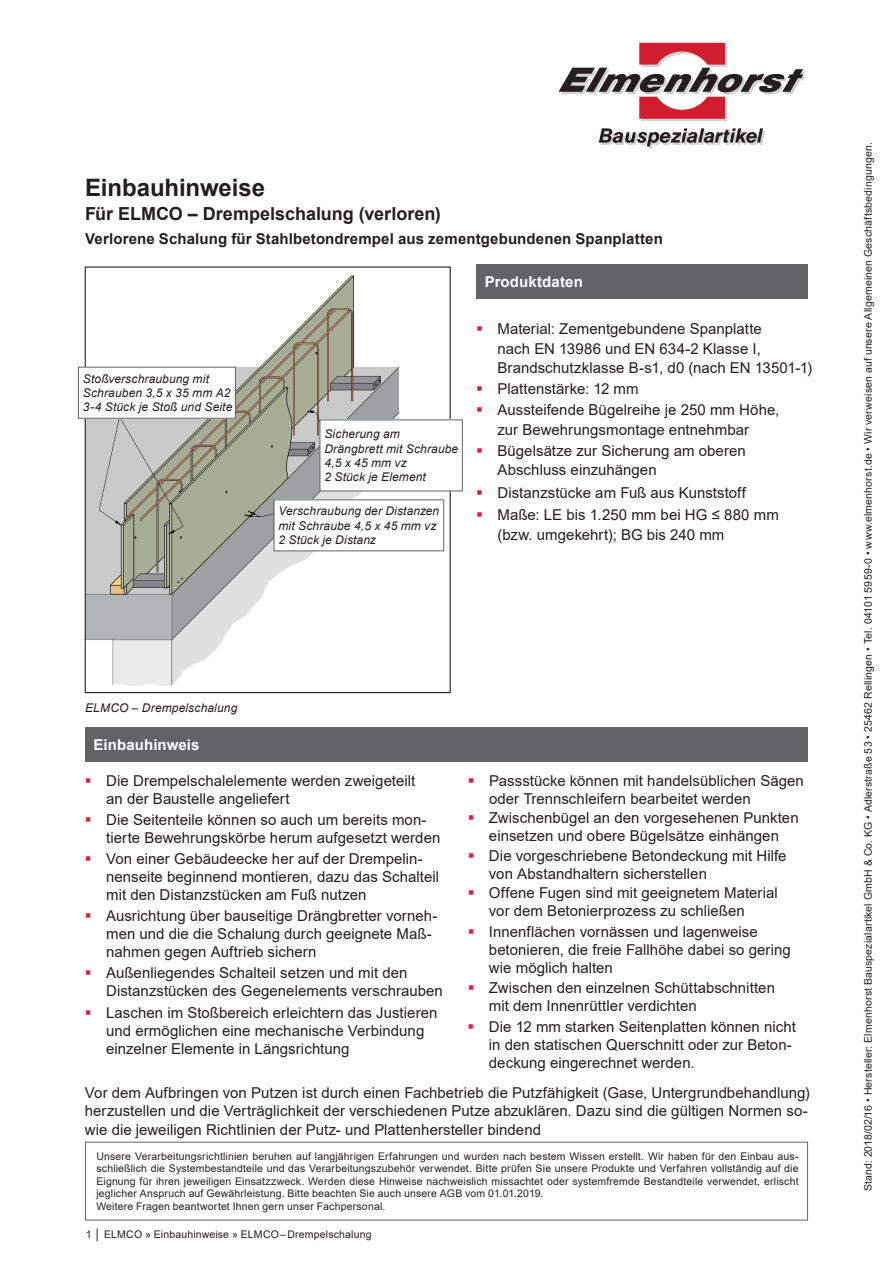
<style>
.page{position:relative;width:893px;height:1263px;background:#fff}
.page>*{position:absolute;margin:0;border:0;box-sizing:border-box;transform-origin:0 0}
.t1{font:700 24px "Arial";letter-spacing:-.005em;color:#231f20}
.t2{font:700 18px "Arial";color:#231f20}
.t3{font:15px/18px "Arial";letter-spacing:.005em;color:#231f20}
.t4{font:700 15px "Arial";letter-spacing:.01em;color:#231f20}
.t5{font:700 15px "Arial";letter-spacing:.005em;color:#fff}
.t6{font:italic 12px/14.4px "Arial";letter-spacing:.015em;color:#231f20}
.t7{font:10.5px/12.6px "Arial";letter-spacing:.015em;color:#231f20}
</style>
<div class="page">
<svg style="left:599px;top:128px;width:166px;height:21px"></svg>
<svg style="left:558px;top:43px;width:247px;height:78px"></svg>
<img style="left:87px;top:275px;width:355px;height:411px">
<div style="left:476px;top:264px;width:332px;height:34px;background:#636366"></div>
<div style="left:85px;top:728px;width:723px;height:34px;background:#636366"></div>
<div style="left:78px;top:367px;width:157px;height:51px;background:#fff"></div>
<div style="left:78px;top:367px;width:158px;height:51px;border:1px solid #636366"></div>
<div style="left:320px;top:420px;width:142px;height:71px;background:#fff"></div>
<div style="left:274px;top:500px;width:170px;height:51px;background:#fff"></div>
<div style="left:274px;top:500px;width:170px;height:51px;border:1px solid #636366"></div>
<div style="left:85px;top:1142px;width:723px;height:78px;border:1px solid #636366"></div>
<h1 class="t1" style="left:85px;top:170px;width:182px">Einbauhinweise</h1>
<p class="t2" style="left:85px;top:201px;width:357px">Für ELMCO – Drempelschalung (verloren)</p>
<p class="t4" style="left:85px;top:228px;width:579px">Verlorene Schalung für Stahlbetondrempel aus zementgebundenen Spanplatten</p>
<p class="t5" style="left:485px;top:271px;width:100px">Produktdaten</p>
<p class="t6" style="left:83px;top:371px;width:151px">Stoßverschraubung mit<br>Schrauben 3,5 x 35 mm A2<br>3-4 Stück je Stoß und Seite</p>
<p class="t6" style="left:324px;top:427px;width:135px">Sicherung am<br>Drängbrett mit Schraube<br>4,5 x 45 mm vz<br>2 Stück je Element</p>
<p class="t6" style="left:278px;top:504px;width:162px">Verschraubung der Distanzen mit Schraube 4,5 x 45 mm vz<br>2 Stück je Distanz</p>
<p class="t3" style="left:497px;top:319px;width:316px;line-height:19.5px">Material: Zementgebundene Spanplatte<br>nach EN 13986 und EN 634-2 Klasse I,<br>Brandschutzklasse B-s1, d0 (nach EN 13501-1)</p>
<p class="t3" style="left:497px;top:378px;width:283px;line-height:21px">Plattenstärke: 12 mm<br>Aussteifende Bügelreihe je 250 mm Höhe,</p>
<p class="t3" style="left:497px;top:419px;width:253px;line-height:21px">zur Bewehrungsmontage entnehmbar<br>Bügelsätze zur Sicherung am oberen</p>
<p class="t3" style="left:497px;top:458px;width:283px;line-height:22.5px">Abschluss einzuhängen<br>Distanzstücke am Fuß aus Kunststoff<br>Maße: LE bis 1.250 mm bei HG ≤ 880 mm</p>
<p class="t3" style="left:497px;top:525px;width:228px">(bzw. umgekehrt); BG bis 240 mm</p>
<p class="t6" style="left:85px;top:701px;width:154px">ELMCO – Drempelschalung</p>
<p class="t5" style="left:94px;top:734px;width:108px">Einbauhinweis</p>
<p class="t3" style="left:489px;top:771px;width:316px">Passstücke können mit handelsüblichen Sägen oder Trennschleifern bearbeitet werden</p>
<p class="t3" style="left:489px;top:809px;width:311px">Zwischenbügel an den vorgesehenen Punkten einsetzen und obere Bügelsätze einhängen</p>
<p class="t3" style="left:489px;top:846px;width:299px">Die vorgeschriebene Betondeckung mit Hilfe von Abstandhaltern sicherstellen</p>
<p class="t3" style="left:489px;top:884px;width:290px">Offene Fugen sind mit geeignetem Material vor dem Betonierprozess zu schließen</p>
<p class="t3" style="left:489px;top:923px;width:303px">Innenflächen vornässen und lagenweise betonieren, die freie Fallhöhe dabei so gering wie möglich halten</p>
<p class="t3" style="left:489px;top:978px;width:288px">Zwischen den einzelnen Schüttabschnitten mit dem Innenrüttler verdichten</p>
<p class="t3" style="left:489px;top:1017px;width:309px">Die 12 mm starken Seitenplatten können nicht in den statischen Querschnitt oder zur Beton&shy;deckung eingerechnet werden.</p>
<p class="t3" style="left:106px;top:771px;width:311px">Die Drempelschalelemente werden zweigeteilt an der Baustelle angeliefert</p>
<p class="t3" style="left:106px;top:810px;width:336px">Die Seitenteile können so auch um bereits mon&shy;tierte Bewehrungskörbe herum aufgesetzt werden</p>
<p class="t3" style="left:106px;top:849px;width:334px">Von einer Gebäudeecke her auf der Drempelin&shy;nenseite beginnend montieren, dazu das Schalteil mit den Distanzstücken am Fuß nutzen</p>
<p class="t3" style="left:106px;top:906px;width:333px">Ausrichtung über bauseitige Drängbretter vorneh&shy;men und die die Schalung durch geeignete Maß&shy;nahmen gegen Auftrieb sichern</p>
<p class="t3" style="left:106px;top:963px;width:338px">Außenliegendes Schalteil setzen und mit den<br>Distanzstücken des Gegenelements verschrauben</p>
<p class="t3" style="left:106px;top:1004px;width:333px">Laschen im Stoßbereich erleichtern das Justieren und ermöglichen eine mechanische Verbindung einzelner Elemente in Längsrichtung</p>
<p class="t3" style="left:85px;top:1084px;width:726px">Vor dem Aufbringen von Putzen ist durch einen Fachbetrieb die Putzfähigkeit (Gase, Untergrundbehandlung) herzustellen und die Verträglichkeit der verschiedenen Putze abzuklären. Dazu sind die gültigen Normen so&shy;wie die jeweiligen Richtlinien der Putz- und Plattenhersteller bindend</p>
<p class="t7" style="left:96px;top:1149px;width:704px">Unsere Verarbeitungsrichtlinien beruhen auf langjährigen Erfahrungen und wurden nach bestem Wissen erstellt. Wir haben für den Einbau aus&shy;schließlich die Systembestandteile und das Verarbeitungszubehör verwendet. Bitte prüfen Sie unsere Produkte und Verfahren vollständig auf die Eignung für ihren jeweiligen Einsatzzweck. Werden diese Hinweise nachweislich missachtet oder systemfremde Bestandteile verwendet, erlischt jeglicher Anspruch auf Gewährleistung. Bitte beachten Sie auch unsere AGB vom 01.01.2019.<br>Weitere Fragen beantwortet Ihnen gern unser Fachpersonal.</p>
<p class="t7" style="left:86px;top:1228px;width:287px">1 │ ELMCO » Einbauhinweise » ELMCO–Drempelschalung</p>
<p class="t7" style="left:862px;top:1191px;width:1050px;rotate:-90deg">Stand: 2018/02/16 • Hersteller: Elmenhorst Bauspezialartikel GmbH &amp; Co. KG • Adlerstraße 53 • 25462 Rellingen • Tel. 04101 5959-0 • www.elmenhorst.de • Wir verweisen auf unsere Allgemeinen Geschäftsbedingungen.</p>
</div>
